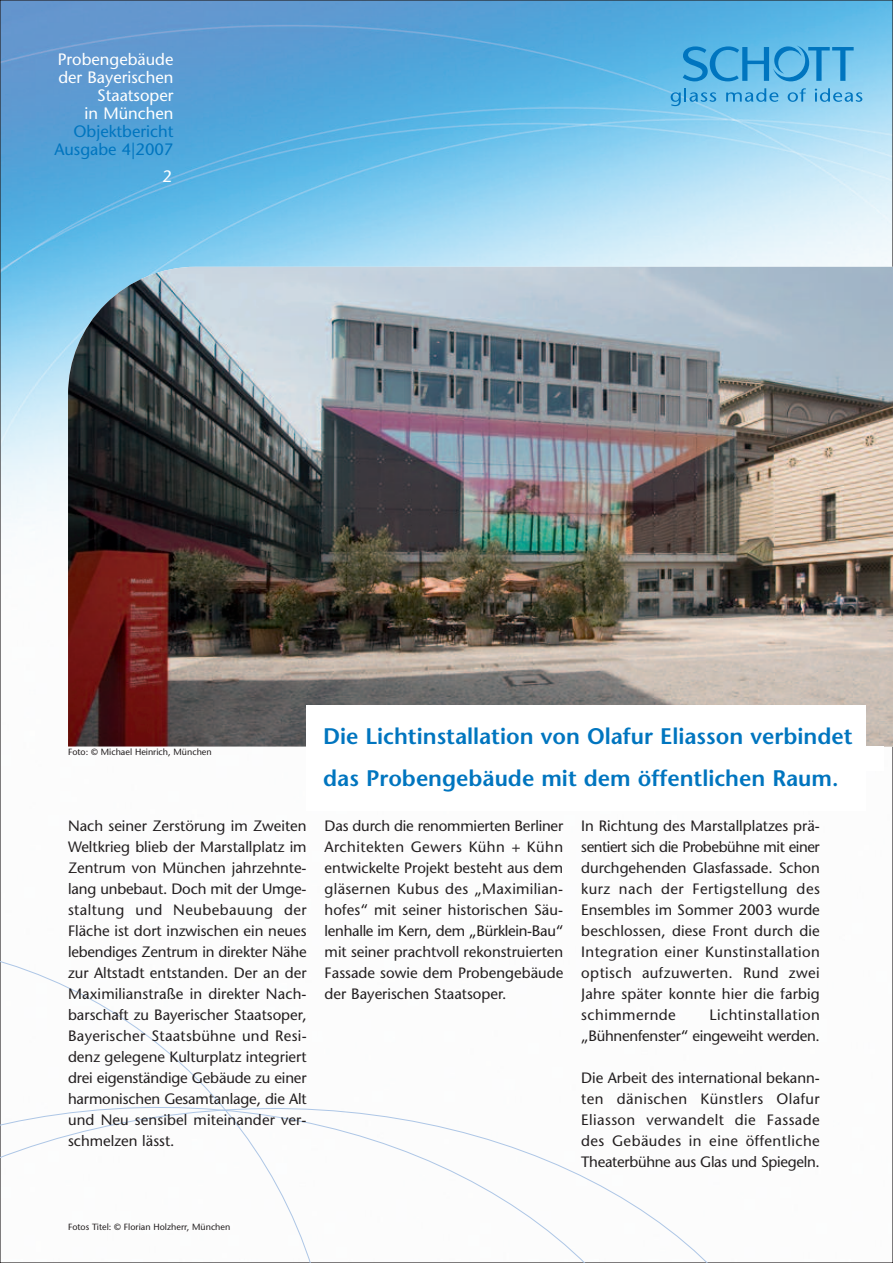
<style>
.page{position:relative;width:893px;height:1263px;background:#fff}
.page>*{position:absolute;margin:0;border:0;box-sizing:border-box;transform-origin:0 0}
.t1{font:600 22.5px/42px "Stone Sans";color:#0075bf}
.t2{font:16.5px/18px "Stone Sans";color:#fff;text-align:right}
.t3{font:16.5px/18px "Stone Sans";color:#0075bf;text-align:right}
.t4{font:15px/21px "Stone Sans";color:#231f20;text-align:justify}
.t5{font:9px "Stone Sans";color:#231f20}
</style>
<div class="page">
<img style="left:2px;top:2px;width:889px;height:526px">
<svg style="left:683px;top:46px;width:171px;height:35px;background:#4aa9dd"></svg>
<svg style="left:671px;top:88px;width:45px;height:18px"></svg>
<svg style="left:726px;top:88px;width:53px;height:14px"></svg>
<svg style="left:788px;top:88px;width:18px;height:14px"></svg>
<svg style="left:815px;top:88px;width:47px;height:14px"></svg>
<svg style="left:0;top:942px;width:217px;height:157px"></svg>
<svg style="left:0;top:1099px;width:700px;height:164px"></svg>
<img style="left:68px;top:267px;width:825px;height:480px">
<div style="left:307px;top:705px;width:559px;height:105px;background:#fff"></div>
<p class="t2" style="left:58px;top:52px;width:117px">Probengebäude der Bayerischen<br>Staatsoper<br>in München</p>
<p class="t3" style="left:54px;top:124px;width:121px">Objektbericht<br>Ausgabe 4|2007</p>
<p class="t2" style="left:162px;top:169px;width:11px">2</p>
<p class="t5" style="left:68px;top:748px;width:145px">Foto: © Michael Heinrich, München</p>
<h1 class="t1" style="left:323px;top:718px;width:531px">Die Lichtinstallation von Olafur Eliasson verbindet das Probengebäude mit dem öffentlichen Raum.</h1>
<p class="t4" style="left:68px;top:817px;width:240px">Nach seiner Zerstörung im Zweiten Weltkrieg blieb der Marstallplatz im Zentrum von München jahrzehnte&shy;lang unbebaut. Doch mit der Umge&shy;staltung und Neubebauung der Fläche ist dort inzwischen ein neues lebendiges Zentrum in direkter Nähe zur Altstadt entstanden. Der an der Maximilianstraße in direkter Nach&shy;barschaft zu Bayerischer Staatsoper, Bayerischer Staatsbühne und Resi&shy;denz gelegene Kulturplatz integriert drei eigenständige Gebäude zu einer harmonischen Gesamtanlage, die Alt und Neu sensibel miteinander ver&shy;schmelzen lässt.</p>
<p class="t4" style="left:325px;top:817px;width:240px">Das durch die renommierten Berliner Architekten Gewers Kühn + Kühn entwickelte Projekt besteht aus dem gläsernen Kubus des „Maximilian&shy;hofes“ mit seiner historischen Säu&shy;lenhalle im Kern, dem „Bürklein-Bau“ mit seiner prachtvoll rekonstruierten Fassade sowie dem Probengebäude der Bayerischen Staatsoper.</p>
<p class="t4" style="left:581px;top:817px;width:240px">In Richtung des Marstallplatzes prä&shy;sentiert sich die Probebühne mit einer durchgehenden Glasfassade. Schon kurz nach der Fertigstellung des Ensembles im Sommer 2003 wurde beschlossen, diese Front durch die Integration einer Kunstinstallation optisch aufzuwerten. Rund zwei Jahre später konnte hier die farbig schimmernde</p>
<p class="t4" style="left:581px;top:1006px;width:240px;text-align:right">Lichtinstallation<br>„Bühnenfenster“ eingeweiht werden.</p>
<p class="t4" style="left:581px;top:1069px;width:240px">Die Arbeit des international bekann&shy;ten dänischen Künstlers Olafur Eliasson verwandelt die Fassade des Gebäudes in eine öffentliche Theaterbühne aus Glas und Spiegeln.</p>
<p class="t5" style="left:68px;top:1223px;width:164px">Fotos Titel: © Florian Holzherr, München</p>
</div>
